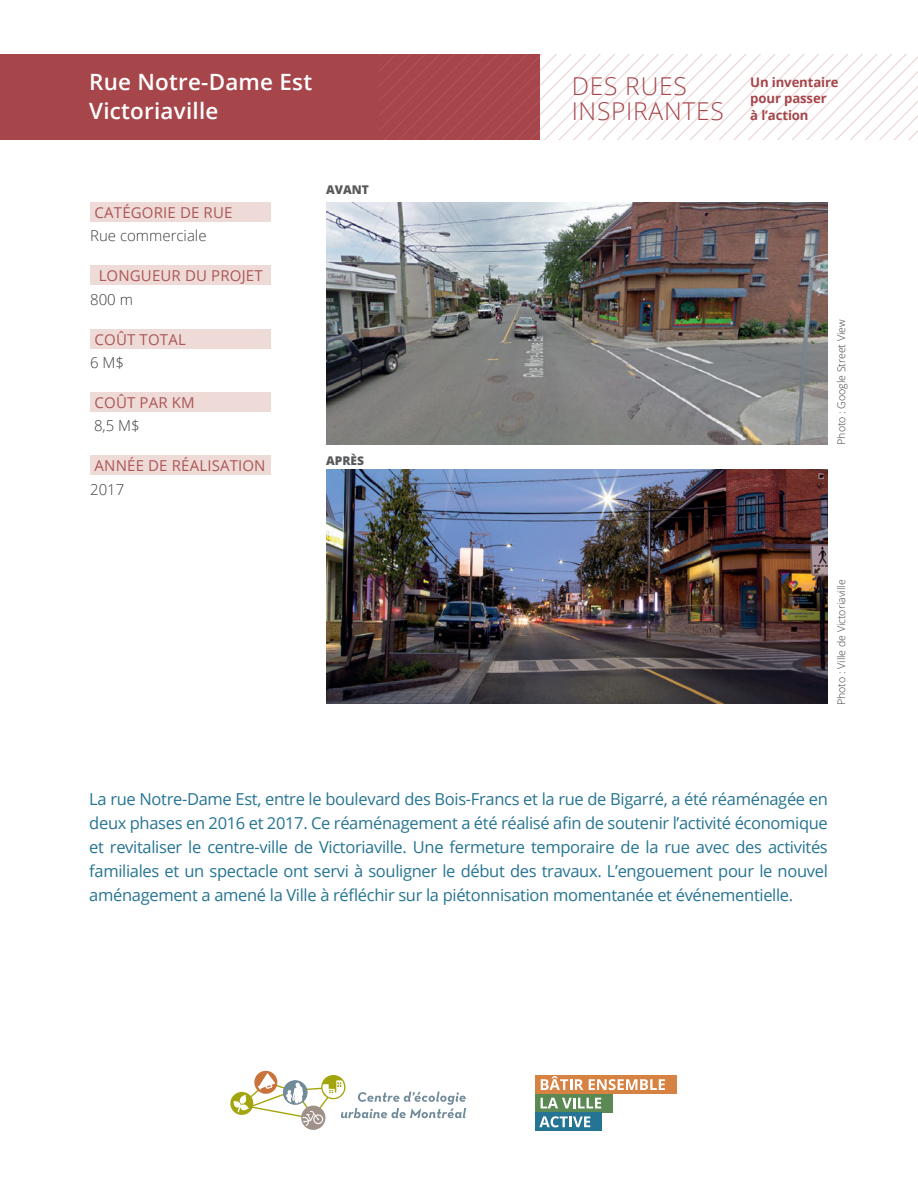
<style>
.page{position:relative;width:918px;height:1188px;background:#fff}
.page>*{position:absolute;margin:0;border:0;box-sizing:border-box;transform-origin:0 0}
.t1{font:300 24.6px/24.8px "Open Sans";letter-spacing:.03em;color:#a6464b}
.t2{font:600 22.5px/29.1px "Open Sans";letter-spacing:.01em;color:#fff}
.t3{font:16.5px/24px "Open Sans";letter-spacing:-.02em;color:#267493;text-align:justify}
.t4{font:15px "Open Sans";letter-spacing:.01em;color:#ac5757}
.t5{font:300 15px "Open Sans";color:#3e3e3f}
.t6{font:700 13.2px/16.5px "Open Sans";letter-spacing:-.01em;color:#a6464b}
.t7{font:800 12px "Open Sans";color:#57585a}
.t8{font:300 10.5px "Open Sans";color:#3e3e3f}
</style>
<div class="page">
<div style="left:0;top:54px;width:539px;height:85px;background:#a6464b"></div>
<svg style="left:380px;top:54px;width:538px;height:85px"></svg>
<div style="left:90px;top:202px;width:181px;height:20px;background:#eedbd7"></div>
<div style="left:90px;top:266px;width:181px;height:19px;background:#eedbd7"></div>
<div style="left:90px;top:329px;width:181px;height:19px;background:#eedbd7"></div>
<div style="left:90px;top:392px;width:181px;height:20px;background:#eedbd7"></div>
<div style="left:90px;top:456px;width:181px;height:19px;background:#eedbd7"></div>
<img style="left:326px;top:202px;width:502px;height:243px">
<img style="left:326px;top:469px;width:502px;height:235px">
<div style="left:535px;top:1075px;width:141px;height:19px;background:#d58242"></div>
<div style="left:535px;top:1094px;width:77px;height:18px;background:#5b8954"></div>
<div style="left:535px;top:1112px;width:67px;height:19px;background:#267493"></div>
<svg style="left:541px;top:1076px;width:42px;height:14px"></svg>
<svg style="left:589px;top:1079px;width:76px;height:11px"></svg>
<svg style="left:541px;top:1098px;width:60px;height:10px"></svg>
<svg style="left:539px;top:1116px;width:51px;height:11px"></svg>
<svg style="left:230px;top:1070px;width:236px;height:60px"></svg>
<h2 class="t2" style="left:89px;top:67px;width:224px">Rue Notre-Dame Est<br>Victoriaville</h2>
<p class="t4" style="left:95px;top:202px;width:139px">CATÉGORIE DE RUE</p>
<p class="t5" style="left:90px;top:226px;width:118px">Rue commerciale</p>
<p class="t4" style="left:99px;top:266px;width:165px">LONGUEUR DU PROJET</p>
<p class="t5" style="left:90px;top:289px;width:44px">800 m</p>
<p class="t4" style="left:95px;top:329px;width:93px">COÛT TOTAL</p>
<p class="t5" style="left:90px;top:352px;width:35px">6 M$</p>
<p class="t4" style="left:95px;top:392px;width:102px">COÛT PAR KM</p>
<p class="t5" style="left:94px;top:416px;width:47px">8,5 M$</p>
<p class="t4" style="left:95px;top:456px;width:173px">ANNÉE DE RÉALISATION</p>
<p class="t5" style="left:90px;top:479px;width:36px">2017</p>
<p class="t7" style="left:326px;top:181px;width:44px">AVANT</p>
<p class="t7" style="left:326px;top:451px;width:39px">APRÈS</p>
<h1 class="t1" style="left:572px;top:73px;width:154px">DES RUES<br>INSPIRANTES</h1>
<p class="t6" style="left:750px;top:73px;width:90px">Un inventaire pour passer<br>à l’action</p>
<p class="t8" style="left:834px;top:445px;width:127px;rotate:-90deg">Photo : Google Street View</p>
<p class="t8" style="left:834px;top:705px;width:127px;rotate:-90deg">Photo : Ville de Victoriaville</p>
<p class="t3" style="left:89px;top:786px;width:740px">La rue Notre-Dame Est, entre le boulevard des Bois-Francs et la rue de Bigarré, a été réaménagée en deux phases en 2016 et 2017. Ce réaménagement a été réalisé afin de soutenir l’activité économique et revitaliser le centre-ville de Victoriaville. Une fermeture temporaire de la rue avec des activités familiales et un spectacle ont servi à souligner le début des travaux. L’engouement pour le nouvel aménagement a amené la Ville à réfléchir sur la piétonnisation momentanée et événementielle.</p>
</div>
